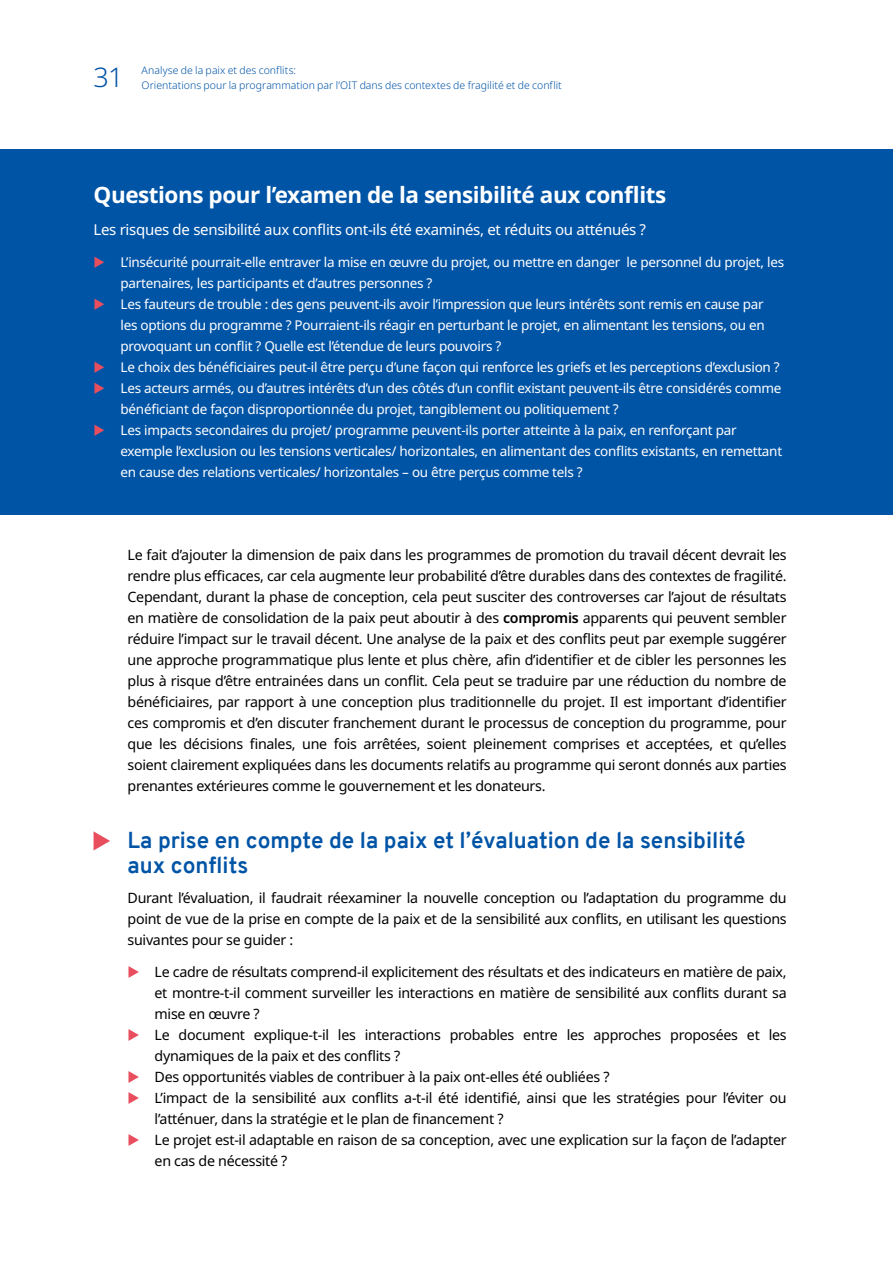
<style>
.page{position:relative;width:893px;height:1263px;background:#fff}
.page>*{position:absolute;margin:0;border:0;box-sizing:border-box;transform-origin:0 0}
.t1{font:300 27px "Noto Sans";color:#0054a6}
.t2{font:700 22.5px/25.5px "Overpass";color:#0054a6}
.t3{font:700 22.5px "Noto Sans";letter-spacing:-.02em;color:#fff}
.t4{font:15px "Noto Sans";letter-spacing:-.02em;color:#fff}
.t5{font:14.25px/21px "Noto Sans";letter-spacing:-.02em;color:#000;text-align:justify}
.t6{font:13.5px/21px "Noto Sans";letter-spacing:-.02em;color:#fff}
.t7{font:300 10.5px/14.7px "Noto Sans";color:#0054a6}
.s1{font-weight:600}
</style>
<div class="page">
<div style="left:0;top:149px;width:893px;height:365px;background:#0054a6"></div>
<svg style="left:94px;top:831px;width:16px;height:19px"></svg>
<h1 class="t1" style="left:94px;top:58px;width:31px">31</h1>
<p class="t7" style="left:142px;top:63px;width:422px">Analyse de la paix et des conflits:<br>Orientations pour la programmation par l’OIT dans des contextes de fragilité et de conflit</p>
<h2 class="t3" style="left:94px;top:179px;width:574px">Questions pour l’examen de la sensibilité aux conflits</h2>
<p class="t4" style="left:94px;top:219px;width:554px">Les risques de sensibilité aux conflits ont-ils été examinés, et réduits ou atténués ?</p>
<p class="t6" style="left:121px;top:252px;width:665px">L’insécurité pourrait-elle entraver la mise en œuvre du projet, ou mettre en danger le personnel du projet, les partenaires, les participants et d’autres personnes ?<br>Les fauteurs de trouble : des gens peuvent-ils avoir l’impression que leurs intérêts sont remis en cause par<br>les options du programme ? Pourraient-ils réagir en perturbant le projet, en alimentant les tensions, ou en provoquant un conflit ? Quelle est l’étendue de leurs pouvoirs ?<br>Le choix des bénéficiaires peut-il être perçu d’une façon qui renforce les griefs et les perceptions d’exclusion ?<br>Les acteurs armés, ou d’autres intérêts d’un des côtés d’un conflit existant peuvent-ils être considérés comme bénéficiant de façon disproportionnée du projet, tangiblement ou politiquement ?<br>Les impacts secondaires du projet/ programme peuvent-ils porter atteinte à la paix, en renforçant par exemple l’exclusion ou les tensions verticales/ horizontales, en alimentant des conflits existants, en remettant en cause des relations verticales/ horizontales – ou être perçus comme tels ?</p>
<p class="t5" style="left:128px;top:544px;width:661px">Le fait d’ajouter la dimension de paix dans les programmes de promotion du travail décent devrait les rendre plus efficaces, car cela augmente leur probabilité d’être durables dans des contextes de fragilité.<br>Cependant, durant la phase de conception, cela peut susciter des controverses car l’ajout de résultats en matière de consolidation de la paix peut aboutir à des <span class="s1">compromis</span> apparents qui peuvent sembler réduire l’impact sur le travail décent. Une analyse de la paix et des conflits peut par exemple suggérer une approche programmatique plus lente et plus chère, afin d’identifier et de cibler les personnes les plus à risque d’être entrainées dans un conflit. Cela peut se traduire par une réduction du nombre de bénéficiaires, par rapport à une conception plus traditionnelle du projet. Il est important d’identifier ces compromis et d’en discuter franchement durant le processus de conception du programme, pour que les décisions finales, une fois arrêtées, soient pleinement comprises et acceptées, et qu’elles soient clairement expliquées dans les documents relatifs au programme qui seront donnés aux parties prenantes extérieures comme le gouvernement et les donateurs.</p>
<h2 class="t2" style="left:128px;top:827px;width:619px">La prise en compte de la paix et l’évaluation de la sensibilité aux conflits</h2>
<p class="t5" style="left:128px;top:888px;width:661px">Durant l’évaluation, il faudrait réexaminer la nouvelle conception ou l’adaptation du programme du point de vue de la prise en compte de la paix et de la sensibilité aux conflits, en utilisant les questions suivantes pour se guider :</p>
<p class="t5" style="left:155px;top:961px;width:634px;text-align:left">Le cadre de résultats comprend-il explicitement des résultats et des indicateurs en matière de paix, et montre-t-il comment surveiller les interactions en matière de sensibilité aux conflits durant sa mise en œuvre ?<br>Le document explique-t-il les interactions probables entre les approches proposées et les dynamiques de la paix et des conflits ?<br>Des opportunités viables de contribuer à la paix ont-elles été oubliées ?<br>L’impact de la sensibilité aux conflits a-t-il été identifié, ainsi que les stratégies pour l’éviter ou l’atténuer, dans la stratégie et le plan de financement ?<br>Le projet est-il adaptable en raison de sa conception, avec une explication sur la façon de l’adapter en cas de nécessité ?</p>
</div>
